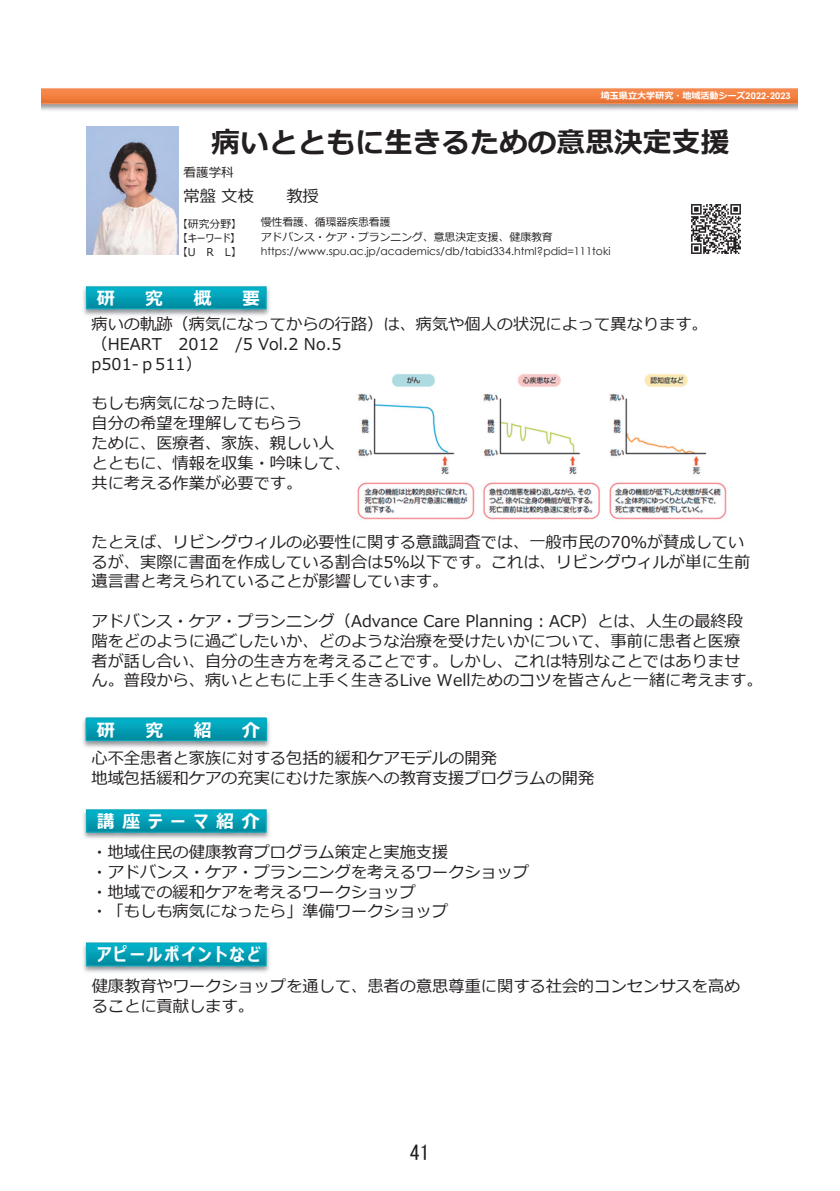
<style>
.page{position:relative;width:840px;height:1191px;background:#fff}
.page>*{position:absolute;margin:0;border:0;box-sizing:border-box;transform-origin:0 0}
.t1{font:700 28.8px "Meiryo";color:#231f20}
.t2{font:20px "MS Gothic";color:#231f20}
.t3{font:700 18px "Meiryo UI";letter-spacing:.115em;color:#fff}
.t4{font:700 18px "Meiryo UI";letter-spacing:.435em;color:#fff}
.t5{font:16.2px/19.8px "Meiryo";color:#231f20}
.t6{font:12.6px "Meiryo";color:#231f20}
.t7{font:10.8px "Century Gothic";color:#231f20}
.t8{font:10.8px "Meiryo";color:#231f20}
.t9{font:10.8px/14px "Meiryo UI";letter-spacing:.005em;color:#231f20;text-align:justify}
.t10{font:700 9px "Meiryo";color:#fff}
.s1{font-family:"Century Gothic"}
</style>
<div class="page">
<img style="left:42px;top:88px;width:755px;height:23px">
<img style="left:691px;top:204px;width:50px;height:50px">
<img style="left:83px;top:286px;width:187px;height:30px">
<img style="left:83px;top:809px;width:187px;height:30px">
<img style="left:83px;top:942px;width:187px;height:31px">
<img style="left:83px;top:717px;width:187px;height:31px">
<img style="left:357px;top:374px;width:370px;height:146px">
<img style="left:87px;top:127px;width:91px;height:127px">
<p class="t10" style="left:600px;top:89px;width:191px">埼⽟県⽴⼤学研究・地域活動シーズ<span class="s1">2022-2023</span></p>
<h1 class="t1" style="left:211px;top:123px;width:519px">病いとともに⽣きるための意思決定⽀援</h1>
<p class="t6" style="left:183px;top:163px;width:52px">看護学科</p>
<p class="t5" style="left:183px;top:187px;width:72px">常盤 ⽂枝</p>
<p class="t5" style="left:286px;top:187px;width:34px">教授</p>
<p class="t8" style="left:261px;top:229px;width:293px">アドバンス・ケア・プランニング、意思決定⽀援、健康教育</p>
<p class="t7" style="left:261px;top:244px;width:351px">https://www.spu.ac.jp/academics/db/tabid334.html?pdid=111toki</p>
<p class="t8" style="left:261px;top:215px;width:131px">慢性看護、循環器疾患看護</p>
<p class="t9" style="left:182px;top:217px;width:55px">【研究分野】【キーワード】【U R L】</p>
<p class="t3" style="left:97px;top:285px;width:19px">研</p>
<p class="t3" style="left:145px;top:285px;width:19px">究</p>
<p class="t3" style="left:193px;top:285px;width:19px">概</p>
<p class="t3" style="left:242px;top:285px;width:19px">要</p>
<p class="t5" style="left:91px;top:315px;width:617px">病いの軌跡（病気になってからの⾏路）は、病気や個⼈の状況によって異なります。（HEART 2012 /5 Vol.2 No.5<br>p501-ｐ511）</p>
<p class="t5" style="left:91px;top:394px;width:261px">もしも病気になった時に、<br>⾃分の希望を理解してもらう<br>ために、医療者、家族、親しい⼈とともに、情報を収集・吟味して、共に考える作業が必要です。</p>
<p class="t5" style="left:91px;top:533px;width:660px">たとえば、リビングウィルの必要性に関する意識調査では、⼀般市⺠の70％が賛成しているが、実際に書⾯を作成している割合は5％以下です。これは、リビングウィルが単に⽣前遺⾔書と考えられていることが影響しています。</p>
<p class="t5" style="left:91px;top:612px;width:672px">アドバンス・ケア・プランニング（Advance Care Planning︓ACP）とは、⼈⽣の最終段階をどのように過ごしたいか、どのような治療を受けたいかについて、事前に患者と医療<br>者が話し合い、⾃分の⽣き⽅を考えることです。しかし、これは特別なことではありませ<br>ん。普段から、病いとともに上⼿く⽣きるLive Wellためのコツを皆さんと⼀緒に考えます。</p>
<p class="t3" style="left:97px;top:717px;width:19px">研</p>
<p class="t3" style="left:145px;top:717px;width:19px">究</p>
<p class="t3" style="left:194px;top:717px;width:19px">紹</p>
<p class="t3" style="left:242px;top:717px;width:19px">介</p>
<p class="t5" style="left:91px;top:749px;width:504px">⼼不全患者と家族に対する包括的緩和ケアモデルの開発<br>地域包括緩和ケアの充実にむけた家族への教育⽀援プログラムの開発</p>
<p class="t4" style="left:97px;top:809px;width:164px">講座テーマ紹介</p>
<p class="t5" style="left:91px;top:843px;width:439px">・地域住⺠の健康教育プログラム策定と実施⽀援<br>・アドバンス・ケア・プランニングを考えるワークショップ・地域での緩和ケアを考えるワークショップ<br>・「もしも病気になったら」準備ワークショップ</p>
<p class="t3" style="left:97px;top:942px;width:164px">アピールポイントなど</p>
<p class="t5" style="left:92px;top:977px;width:650px">健康教育やワークショップを通して、患者の意思尊重に関する社会的コンセンサスを⾼めることに貢献します。</p>
<p class="t2" style="left:410px;top:1142px;width:21px">41</p>
</div>
